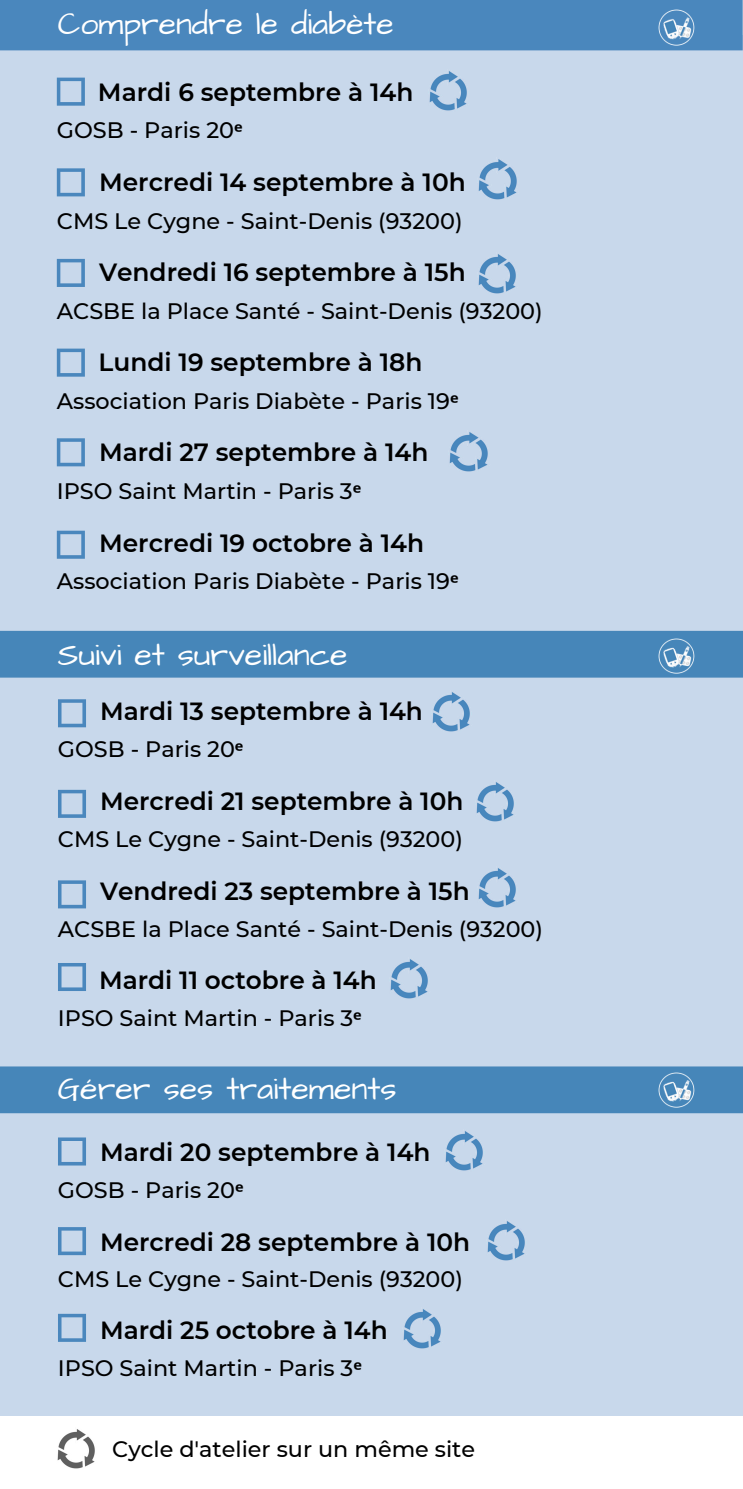
<style>
.page{position:relative;width:743px;height:1489px;background:#fff}
.page>*{position:absolute;margin:0;border:0;box-sizing:border-box;transform-origin:0 0}
.t1{font:32.25px "Architects Daughter";color:#fff}
.t2{font:32px "Architects Daughter";color:#fff}
.t3{font:600 24.75px "Montserrat";color:#000}
.t4{font:500 22.25px "Montserrat";color:#000}
.s1{font-family:"Noto Sans";font-weight:700}
</style>
<div class="page">
<div style="left:0;top:35px;width:742px;height:1380px;background:#c8d8eb"></div>
<div style="left:0;top:0;width:742px;height:50px;background:#4a87bd"></div>
<div style="left:0;top:1066px;width:742px;height:47px;background:#4686b9"></div>
<div style="left:0;top:631px;width:742px;height:47px;background:#4686b9"></div>
<svg style="left:57px;top:168px;width:28px;height:28px"></svg>
<svg style="left:57px;top:78px;width:28px;height:28px"></svg>
<svg style="left:57px;top:259px;width:28px;height:28px"></svg>
<svg style="left:57px;top:349px;width:28px;height:28px"></svg>
<svg style="left:57px;top:438px;width:28px;height:28px"></svg>
<svg style="left:57px;top:531px;width:28px;height:28px"></svg>
<svg style="left:58px;top:699px;width:28px;height:28px"></svg>
<svg style="left:58px;top:790px;width:28px;height:28px"></svg>
<svg style="left:58px;top:880px;width:28px;height:28px"></svg>
<svg style="left:58px;top:963px;width:28px;height:28px"></svg>
<img style="left:659px;top:1072px;width:35px;height:36px">
<img style="left:659px;top:638px;width:35px;height:36px">
<img style="left:659px;top:10px;width:35px;height:35px">
<svg style="left:58px;top:1137px;width:28px;height:28px"></svg>
<svg style="left:58px;top:1227px;width:28px;height:28px"></svg>
<svg style="left:58px;top:1314px;width:28px;height:28px"></svg>
<img style="left:429px;top:71px;width:38px;height:40px">
<img style="left:57px;top:1429px;width:38px;height:40px">
<img style="left:432px;top:692px;width:38px;height:39px">
<img style="left:478px;top:254px;width:38px;height:39px">
<img style="left:478px;top:159px;width:39px;height:40px">
<img style="left:476px;top:782px;width:38px;height:39px">
<img style="left:449px;top:432px;width:39px;height:39px">
<img style="left:478px;top:868px;width:38px;height:40px">
<img style="left:390px;top:959px;width:38px;height:40px">
<img style="left:445px;top:1131px;width:38px;height:40px">
<img style="left:487px;top:1221px;width:38px;height:40px">
<img style="left:403px;top:1309px;width:38px;height:40px">
<h2 class="t2" style="left:58px;top:3px;width:337px">Comprendre le diabète</h2>
<p class="t3" style="left:98px;top:77px;width:317px">Mardi 6 septembre à 14h</p>
<p class="t4" style="left:57px;top:117px;width:187px">GOSB - Paris 20<span class="s1">ᵉ</span></p>
<p class="t3" style="left:99px;top:167px;width:368px">Mercredi 14 septembre à 10h</p>
<p class="t4" style="left:57px;top:207px;width:407px">CMS Le Cygne - Saint-Denis (93200)</p>
<p class="t3" style="left:99px;top:257px;width:368px">Vendredi 16 septembre à 15h</p>
<p class="t4" style="left:57px;top:297px;width:487px">ACSBE la Place Santé - Saint-Denis (93200)</p>
<p class="t3" style="left:99px;top:347px;width:325px">Lundi 19 septembre à 18h</p>
<p class="t4" style="left:57px;top:387px;width:403px">Association Paris Diabète - Paris 19<span class="s1">ᵉ</span></p>
<p class="t3" style="left:99px;top:437px;width:331px">Mardi 27 septembre à 14h</p>
<p class="t4" style="left:57px;top:477px;width:306px">IPSO Saint Martin - Paris 3<span class="s1">ᵉ</span></p>
<p class="t3" style="left:99px;top:528px;width:327px">Mercredi 19 octobre à 14h</p>
<p class="t4" style="left:57px;top:567px;width:403px">Association Paris Diabète - Paris 19<span class="s1">ᵉ</span></p>
<h1 class="t1" style="left:58px;top:633px;width:291px">Suivi et surveillance</h1>
<p class="t3" style="left:100px;top:696px;width:324px">Mardi 13 septembre à 14h</p>
<p class="t4" style="left:58px;top:735px;width:187px">GOSB - Paris 20<span class="s1">ᵉ</span></p>
<p class="t3" style="left:100px;top:786px;width:365px">Mercredi 21 septembre à 10h</p>
<p class="t4" style="left:58px;top:825px;width:406px">CMS Le Cygne - Saint-Denis (93200)</p>
<p class="t3" style="left:100px;top:875px;width:371px">Vendredi 23 septembre à 15h</p>
<p class="t4" style="left:58px;top:915px;width:486px">ACSBE la Place Santé - Saint-Denis (93200)</p>
<p class="t3" style="left:99px;top:965px;width:279px">Mardi 11 octobre à 14h</p>
<p class="t4" style="left:58px;top:1005px;width:305px">IPSO Saint Martin - Paris 3<span class="s1">ᵉ</span></p>
<h1 class="t1" style="left:58px;top:1067px;width:340px">Gérer ses traitements</h1>
<p class="t3" style="left:100px;top:1136px;width:332px">Mardi 20 septembre à 14h</p>
<p class="t4" style="left:58px;top:1176px;width:187px">GOSB - Paris 20<span class="s1">ᵉ</span></p>
<p class="t3" style="left:100px;top:1226px;width:372px">Mercredi 28 septembre à 10h</p>
<p class="t4" style="left:58px;top:1265px;width:406px">CMS Le Cygne - Saint-Denis (93200)</p>
<p class="t3" style="left:100px;top:1315px;width:289px">Mardi 25 octobre à 14h</p>
<p class="t4" style="left:58px;top:1354px;width:305px">IPSO Saint Martin - Paris 3<span class="s1">ᵉ</span></p>
<p class="t4" style="left:112px;top:1435px;width:364px">Cycle d'atelier sur un même site</p>
</div>
